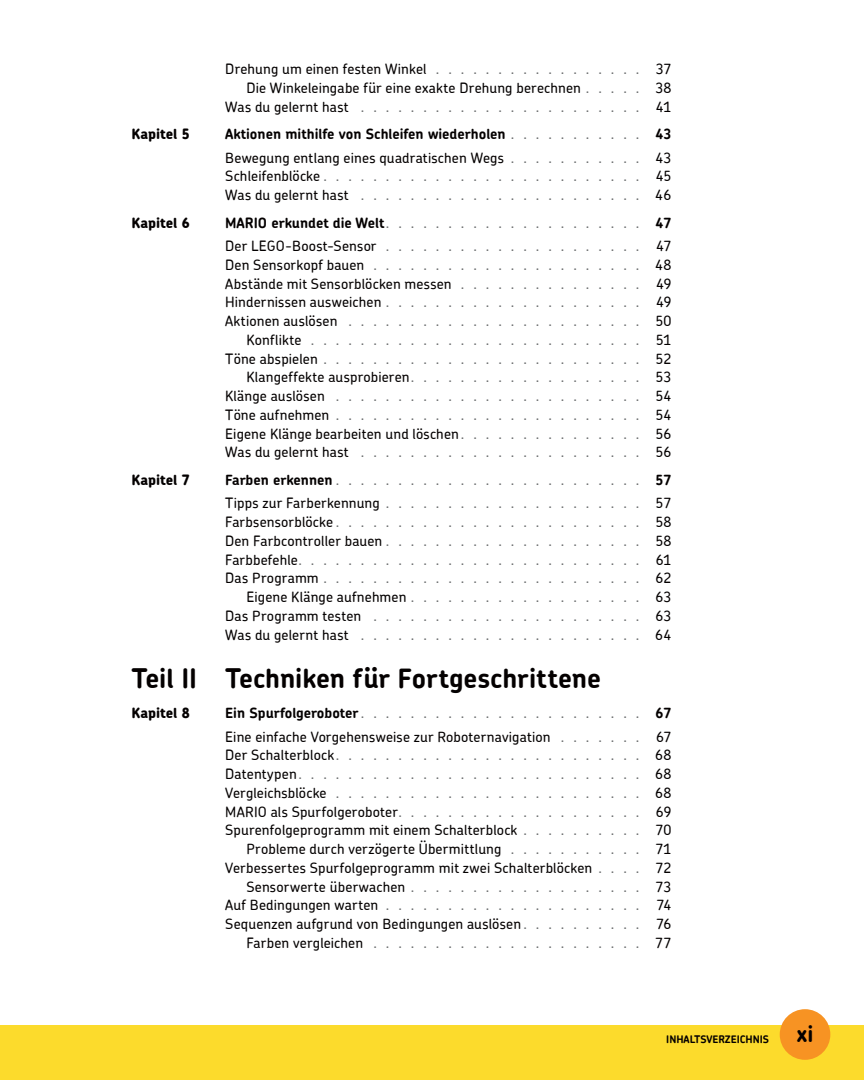
<style>
.page{position:relative;width:864px;height:1080px;background:#fff}
.page>*{position:absolute;margin:0;border:0;box-sizing:border-box;transform-origin:0 0}
.t1{font:700 27px "Chevin";letter-spacing:-.005em;color:#040000}
.t2{font:500 15px/18.8px "Chevin";color:#66696a}
.t3{font:500 14.25px/18.8px "Chevin";letter-spacing:.01em;color:#040000;text-align:right}
.t4{font:700 14.25px/23.2px "Chevin";color:#040000}
.t5{font:800 14.25px "Chevin";color:#040000}
.t6{font:700 10.5px "Chevin";color:#040000}
.s1{font-size:15px;color:#66696a}
.s2{font-size:14.25px;color:#040000}
.s3{font-weight:500;font-size:15px;color:#66696a}
.s4{font-weight:500}
.s5{font-weight:700;font-size:14.25px;color:#040000}
.s6{font-size:22.5px}
</style>
<div class="page">
<div style="left:0;top:1026px;width:864px;height:54px;background:#fcdb2c"></div>
<div style="left:780px;top:1009px;width:50px;height:51px;background:#f79323;border-radius:50%"></div>
<p class="t3" style="left:225px;top:59px;width:448px">Drehung um einen festen Winkel <span class="s1">. . . . . . . . . . . . . . . . .</span> 37<br>Die Winkeleingabe für eine exakte Drehung berechnen <span class="s1">. . . . .</span> 38</p>
<p class="t2" style="left:225px;top:96px;width:448px"><span class="s2">Was du gelernt hast</span> . . . . . . . . . . . . . . . . . . . . . . . <span class="s2">41</span></p>
<p class="t5" style="left:132px;top:125px;width:60px">Kapitel 5</p>
<p class="t4" style="left:225px;top:122px;width:448px">Aktionen mithilfe von Schleifen wiederholen <span class="s3">. . . . . . . . . . .</span> 43<br><span class="s4">Bewegung entlang eines quadratischen Wegs</span> <span class="s3">. . . . . . . . . . .</span> <span class="s4">43</span></p>
<p class="t2" style="left:225px;top:166px;width:448px"><span class="s2">Schleifenblöcke</span> . . . . . . . . . . . . . . . . . . . . . . . . . . <span class="s2">45<br>Was du gelernt hast</span> . . . . . . . . . . . . . . . . . . . . . . . <span class="s2">46</span></p>
<p class="t5" style="left:132px;top:213px;width:60px">Kapitel 6</p>
<p class="t2" style="left:225px;top:210px;width:448px;line-height:23.2px"><span class="s5">MARIO erkundet die Welt</span>. . . . . . . . . . . . . . . . . . . . . <span class="s5">47<br></span><span class="s2">Der LEGO-Boost-Sensor</span> . . . . . . . . . . . . . . . . . . . . . <span class="s2">47</span></p>
<p class="t2" style="left:225px;top:255px;width:448px"><span class="s2">Den Sensorkopf bauen</span> . . . . . . . . . . . . . . . . . . . . . . <span class="s2">48</span></p>
<p class="t3" style="left:225px;top:274px;width:448px;text-align:left">Abstände mit Sensorblöcken messen <span class="s1">. . . . . . . . . . . . . . .</span> 49<br>Hindernissen ausweichen <span class="s1">. . . . . . . . . . . . . . . . . . . . .</span> 49</p>
<p class="t2" style="left:225px;top:311px;width:448px;text-align:right"><span class="s2">Aktionen auslösen</span> . . . . . . . . . . . . . . . . . . . . . . . . <span class="s2">50<br>Konflikte</span> . . . . . . . . . . . . . . . . . . . . . . . . . . . <span class="s2">51<br>Töne abspielen</span> . . . . . . . . . . . . . . . . . . . . . . . . . . <span class="s2">52</span></p>
<p class="t3" style="left:246px;top:368px;width:427px">Klangeffekte ausprobieren<span class="s1">. . . . . . . . . . . . . . . . . . .</span> 53</p>
<p class="t2" style="left:225px;top:386px;width:448px"><span class="s2">Klänge auslösen</span> . . . . . . . . . . . . . . . . . . . . . . . . . <span class="s2">54<br>Töne aufnehmen</span> . . . . . . . . . . . . . . . . . . . . . . . . . <span class="s2">54</span></p>
<p class="t3" style="left:225px;top:424px;width:448px">Eigene Klänge bearbeiten und löschen <span class="s1">. . . . . . . . . . . . . . .</span> 56</p>
<p class="t2" style="left:225px;top:442px;width:448px"><span class="s2">Was du gelernt hast</span> . . . . . . . . . . . . . . . . . . . . . . . <span class="s2">56</span></p>
<p class="t5" style="left:132px;top:471px;width:60px">Kapitel 7</p>
<p class="t2" style="left:225px;top:470px;width:448px"><span class="s5">Farben erkennen</span> . . . . . . . . . . . . . . . . . . . . . . . . . <span class="s5">57</span></p>
<p class="t3" style="left:225px;top:494px;width:448px">Tipps zur Farberkennung <span class="s1">. . . . . . . . . . . . . . . . . . . . .</span> 57</p>
<p class="t2" style="left:225px;top:512px;width:448px"><span class="s2">Farbsensorblöcke</span> . . . . . . . . . . . . . . . . . . . . . . . . . <span class="s2">58</span></p>
<p class="t3" style="left:225px;top:531px;width:448px">Den Farbcontroller bauen <span class="s1">. . . . . . . . . . . . . . . . . . . . .</span> 58</p>
<p class="t2" style="left:225px;top:549px;width:448px"><span class="s2">Farbbefehle</span>. . . . . . . . . . . . . . . . . . . . . . . . . . . . <span class="s2">61<br>Das Programm</span> . . . . . . . . . . . . . . . . . . . . . . . . . . <span class="s2">62</span></p>
<p class="t3" style="left:246px;top:587px;width:427px">Eigene Klänge aufnehmen <span class="s1">. . . . . . . . . . . . . . . . . . .</span> 63</p>
<p class="t2" style="left:225px;top:606px;width:448px"><span class="s2">Das Programm testen</span> . . . . . . . . . . . . . . . . . . . . . . <span class="s2">63<br>Was du gelernt hast</span> . . . . . . . . . . . . . . . . . . . . . . . <span class="s2">64</span></p>
<h1 class="t1" style="left:132px;top:660px;width:471px">Teil II Techniken für Fortgeschrittene</h1>
<p class="t5" style="left:132px;top:704px;width:60px">Kapitel 8</p>
<p class="t2" style="left:225px;top:703px;width:448px"><span class="s5">Ein Spurfolgeroboter</span> . . . . . . . . . . . . . . . . . . . . . . . <span class="s5">67</span></p>
<p class="t3" style="left:225px;top:727px;width:448px">Eine einfache Vorgehensweise zur Roboternavigation <span class="s1">. . . . . . .</span> 67</p>
<p class="t2" style="left:225px;top:745px;width:448px;text-align:justify"><span class="s2">Der Schalterblock</span> . . . . . . . . . . . . . . . . . . . . . . . . . <span class="s2">68<br>Datentypen</span>. . . . . . . . . . . . . . . . . . . . . . . . . . . . <span class="s2">68<br>Vergleichsblöcke</span> . . . . . . . . . . . . . . . . . . . . . . . . . <span class="s2">68</span></p>
<p class="t3" style="left:225px;top:802px;width:448px">MARIO als Spurfolgeroboter<span class="s1">. . . . . . . . . . . . . . . . . . . .</span> 69<br>Spurenfolgeprogramm mit einem Schalterblock <span class="s1">. . . . . . . . . .</span> 70<br>Probleme durch verzögerte Übermittlung <span class="s1">. . . . . . . . . . .</span> 71<br>Verbessertes Spurfolge pro gramm mit zwei Schalterblöcken <span class="s1">. . . .</span> 72<br>Sensorwerte überwachen <span class="s1">. . . . . . . . . . . . . . . . . . .</span> 73<br>Auf Bedingungen warten <span class="s1">. . . . . . . . . . . . . . . . . . . . .</span> 74<br>Sequenzen aufgrund von Bedingungen auslösen <span class="s1">. . . . . . . . . .</span> 76</p>
<p class="t2" style="left:246px;top:933px;width:427px"><span class="s2">Farben vergleichen</span> . . . . . . . . . . . . . . . . . . . . . . <span class="s2">77</span></p>
<p class="t6" style="left:666px;top:1033px;width:149px">INHALTSVERZEICHNIS <span class="s6">xi</span></p>
</div>
